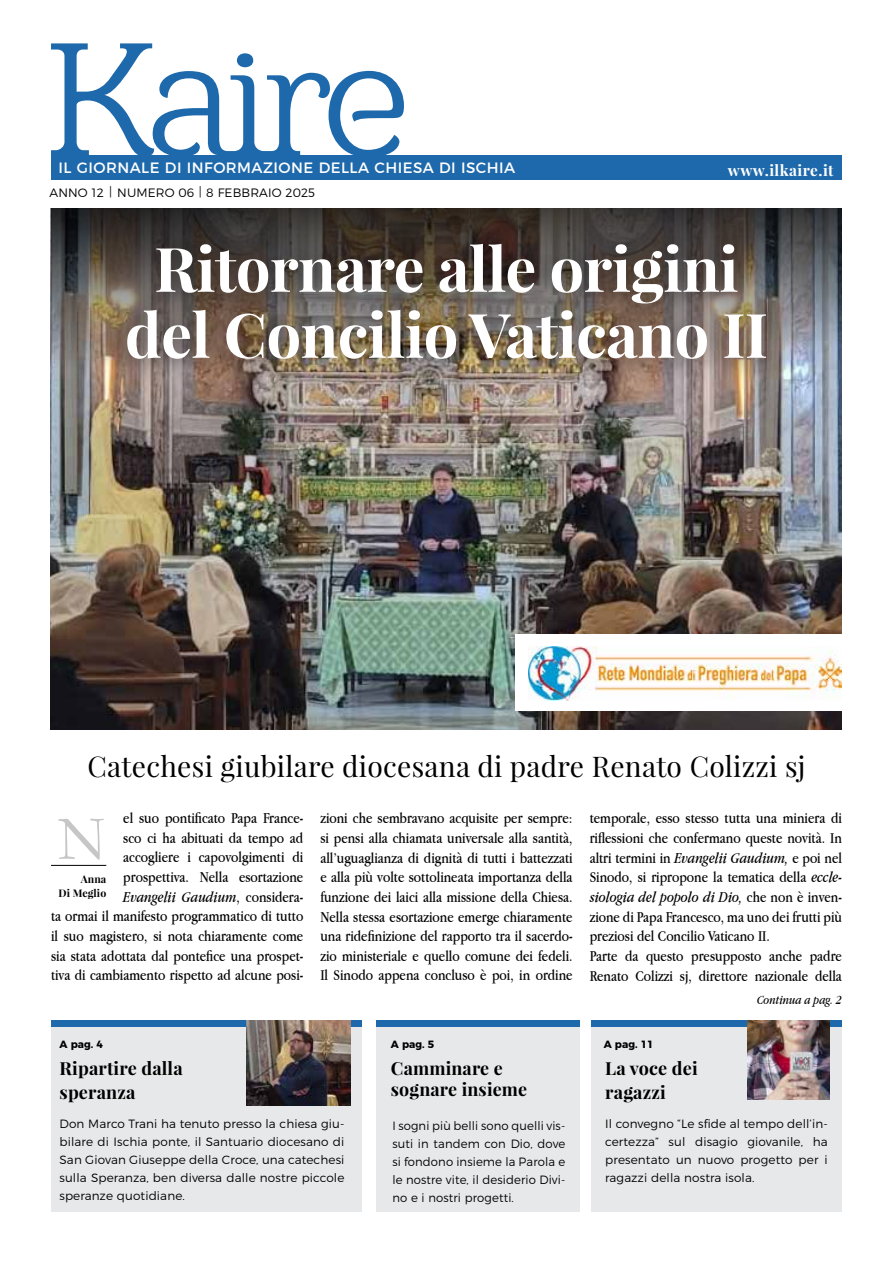
<style>
.page{position:relative;width:893px;height:1263px;background:#fff}
.page>*{position:absolute;margin:0;border:0;box-sizing:border-box;transform-origin:0 0}
.t1{font:63px "Garamond";color:#c6c6c6}
.t2{font:700 61.5px/66px "Playfair Display";letter-spacing:-.01em;color:#fff;text-align:center}
.t3{font:28.5px "Playfair Display";letter-spacing:.01em;color:#000}
.t4{font:700 18px/24px "Playfair Display";letter-spacing:.01em;color:#000}
.t5{font:15.75px/19.6px "Apple Garamond";color:#000;text-align:right}
.t6{font:700 15.3px "Playfair Display";letter-spacing:.03em;color:#fff}
.t7{font:15px "Montserrat";letter-spacing:.03em;color:#fff}
.t8{font:italic 13.05px "Apple Garamond";color:#000}
.t9{font:300 12.15px "Montserrat";letter-spacing:.01em;color:#000}
.t10{font:300 12px/18px "Montserrat";letter-spacing:.01em;color:#000;text-align:justify}
.t11{font:700 10.5px "Montserrat";color:#000}
.t12{font:700 10.5px/13.5px "Playfair Display";letter-spacing:.01em;color:#000;text-align:right}
.s1{font-style:italic}
</style>
<div class="page">
<svg style="left:51px;top:43px;width:353px;height:112px"></svg>
<img style="left:51px;top:388px;width:791px;height:341px">
<svg style="left:51px;top:208px;width:791px;height:180px;background:#5e5f61"></svg>
<div style="left:51px;top:155px;width:791px;height:25px;background:#1e69ab"></div>
<hr style="left:51px;top:865px;width:55px;height:1px;background:#000">
<div style="left:98px;top:214px;width:696px;height:173px;background:#000;opacity:.25"></div>
<div style="left:376px;top:1021px;width:203px;height:191px;background:#e7e8e9"></div>
<div style="left:376px;top:1021px;width:203px;height:6px;background:#1e69ab"></div>
<div style="left:51px;top:1021px;width:310px;height:191px;background:#e7e8e9"></div>
<div style="left:51px;top:1021px;width:310px;height:6px;background:#1e69ab"></div>
<div style="left:591px;top:1021px;width:251px;height:191px;background:#e7e8e9"></div>
<div style="left:591px;top:1021px;width:251px;height:6px;background:#1e69ab"></div>
<img style="left:247px;top:1020px;width:103px;height:86px">
<img style="left:747px;top:1020px;width:82px;height:79px">
<div style="left:516px;top:634px;width:343px;height:77px;background:#fff"></div>
<img style="left:529px;top:646px;width:313px;height:54px">
<p class="t7" style="left:58px;top:156px;width:458px">IL GIORNALE DI INFORMAZIONE DELLA CHIESA DI ISCHIA</p>
<p class="t9" style="left:50px;top:183px;width:267px">ANNO 12 | NUMERO 06 | 8 FEBBRAIO 2025</p>
<p class="t6" style="left:728px;top:160px;width:107px">www.ilkaire.it</p>
<h2 class="t2" style="left:125px;top:235px;width:645px">Ritornare alle origini del Concilio Vaticano II</h2>
<h3 class="t3" style="left:88px;top:749px;width:719px">Catechesi giubilare diocesana di padre Renato Colizzi sj</h3>
<p class="t5" style="left:51px;top:808px;width:254px">el suo pontificato Papa France-<br>sco ci ha abituati da tempo ad<br>accogliere i capovolgimenti di<br>prospettiva. Nella esortazione<br><span class="s1">Evangelii Gaudium</span>, considera-<br>ta ormai il manifesto programmatico di tutto il suo magistero, si nota chiaramente come sia stata adottata dal pontefice una prospet&shy;tiva di cambiamento rispetto ad alcune posi-</p>
<p class="t5" style="left:320px;top:808px;width:254px;text-align:justify">zioni che sembravano acquisite per sempre: si pensi alla chiamata universale alla santità, all’uguaglianza di dignità di tutti i battezzati e alla più volte sottolineata importanza della funzione dei laici alla missione della Chiesa.<br>Nella stessa esortazione emerge chiaramente una ridefinizione del rapporto tra il sacerdo&shy;zio ministeriale e quello comune dei fedeli.<br>Il Sinodo appena concluso è poi, in ordine</p>
<p class="t5" style="left:590px;top:808px;width:254px;text-align:left">temporale, esso stesso tutta una miniera di riflessioni che confermano queste novità. In altri termini in <span class="s1">Evangelii Gaudium,</span> e poi nel Sinodo, si ripropone la tematica della <span class="s1">eccle&shy;siologia del popolo di Dio,</span> che non è inven&shy;zione di Papa Francesco, ma uno dei frutti più preziosi del Concilio Vaticano II.<br>Parte da questo presupposto anche padre Renato Colizzi sj, direttore nazionale della</p>
<h1 class="t1" style="left:58px;top:801px;width:50px">N</h1>
<p class="t12" style="left:59px;top:872px;width:49px">Anna<br>Di Meglio</p>
<p class="t11" style="left:60px;top:1036px;width:45px">A pag. 4</p>
<p class="t11" style="left:391px;top:1036px;width:45px">A pag. 5</p>
<p class="t4" style="left:60px;top:1056px;width:125px">Ripartire dalla speranza</p>
<p class="t10" style="left:60px;top:1113px;width:286px">Don Marco Trani ha tenuto presso la chiesa giu&shy;bilare di Ischia ponte, il Santuario diocesano di San Giovan Giuseppe della Croce, una catechesi sulla Speranza, ben diversa dalle nostre piccole speranze quotidiane.</p>
<p class="t4" style="left:391px;top:1058px;width:138px;line-height:21px">Camminare e sognare insieme</p>
<p class="t10" style="left:392px;top:1116px;width:174px">I sogni più belli sono quelli vis&shy;suti in tandem con Dio, dove si fondono insieme la Parola e le nostre vite, il desiderio Divi&shy;no e i nostri progetti.</p>
<p class="t11" style="left:604px;top:1036px;width:51px">A pag. 11</p>
<p class="t4" style="left:605px;top:1056px;width:94px">La voce dei ragazzi</p>
<p class="t8" style="left:757px;top:992px;width:86px">Continua a pag. 2</p>
<p class="t10" style="left:605px;top:1113px;width:224px">Il convegno “Le sfide al tempo dell’in&shy;certezza” sul disagio giovanile, ha presentato un nuovo progetto per i ragazzi della nostra isola.</p>
</div>
